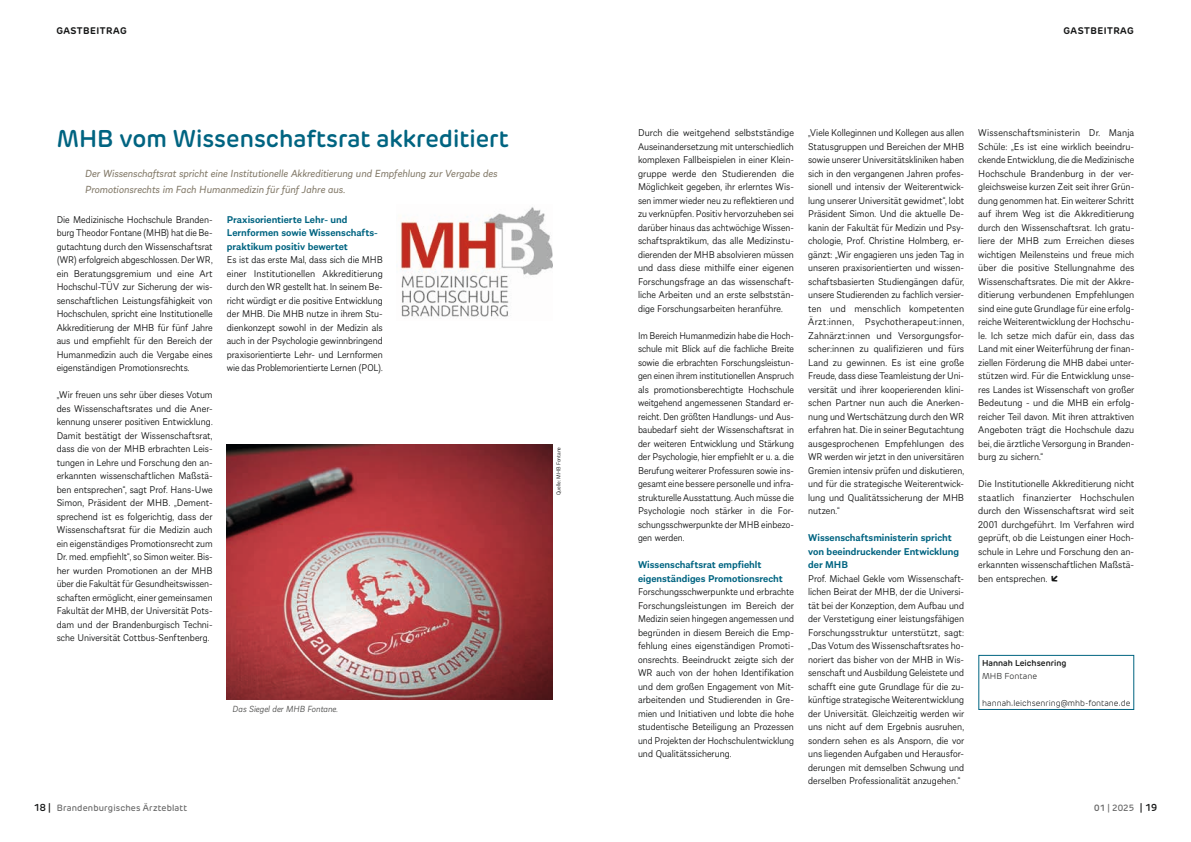
<style>
.page{position:relative;width:1191px;height:842px;background:#fff}
.page>*{position:absolute;margin:0;border:0;box-sizing:border-box;transform-origin:0 0}
.t1{font:600 24px "New Rubrik";color:#006481}
.t2{font:italic 11px/16.2px "Almanach";color:#837a69}
.t3{font:300 10.5px/13.5px "Almanach";color:#151616;text-align:justify}
.t4{font:300 10.5px/13.5px "Almanach";color:#151616;text-align:justify;scale:.96 1}
.t5{font:600 10.5px/13.5px "Almanach";color:#006481}
.t6{font:italic 300 9.5px "Almanach";color:#4e4e4d}
.t7{font:700 9.5px "New Rubrik";letter-spacing:.05em;color:#151616}
.t8{font:500 9px "New Rubrik";letter-spacing:.015em;color:#686868}
.t9{font:300 8.5px "New Rubrik";color:#151616}
.t10{font:600 8.5px "New Rubrik";color:#151616}
.t11{font:300 6px "Almanach";color:#151616}
.s1{font-weight:900}
.s2{font-weight:600;font-size:10px;color:#151616}
.s3{font-weight:600}
</style>
<div class="page">
<div style="left:978px;top:655px;width:156px;height:55px;border:1px solid #006481"></div>
<img style="left:400px;top:207px;width:153px;height:110px">
<img style="left:227px;top:444px;width:326px;height:256px">
<p class="t7" style="left:56px;top:24px;width:72px">GASTBEITRAG</p>
<p class="t7" style="left:1063px;top:24px;width:72px">GASTBEITRAG</p>
<h1 class="t1" style="left:57px;top:124px;width:453px">MHB vom Wissenschaftsrat akkreditiert</h1>
<p class="t2" style="left:85px;top:165px;width:414px">Der Wissenschaftsrat spricht eine Institutionelle Akkreditierung und Empfehlung zur Vergabe des<br>Promotionsrechts im Fach Humanmedizin für fünf Jahre aus.</p>
<p class="t3" style="left:57px;top:212px;width:157px">Die Medizinische Hochschule Branden&shy;burg Theodor Fontane (MHB) hat die Be&shy;gutachtung durch den Wissenschaftsrat (WR) erfolgreich abgeschlossen. Der WR, ein Beratungsgremium und eine Art Hochschul-TÜV zur Sicherung der wis&shy;senschaftlichen Leistungsfähigkeit von Hochschulen, spricht eine Institutionelle Akkreditierung der MHB für fünf Jahre aus und empfiehlt für den Bereich der Humanmedizin auch die Vergabe eines eigenständigen Promotionsrechts.</p>
<p class="t3" style="left:57px;top:388px;width:157px">„Wir freuen uns sehr über dieses Votum des Wissenschaftsrates und die Aner&shy;kennung unserer positiven Entwicklung.<br>Damit bestätigt der Wissenschaftsrat, dass die von der MHB erbrachten Leis&shy;tungen in Lehre und Forschung den an&shy;erkannten wissenschaftlichen Maßstä&shy;ben entsprechen“, sagt Prof. Hans-Uwe Simon, Präsident der MHB. „Dement&shy;sprechend ist es folgerichtig, dass der Wissenschaftsrat für die Medizin auch ein eigenständiges Promotionsrecht zum Dr. med. empfiehlt“, so Simon weiter. Bis&shy;her wurden Promotionen an der MHB über die Fakultät für Gesundheitswissen&shy;schaften ermöglicht, einer gemeinsamen Fakultät der MHB, der Universität Pots&shy;dam und der Brandenburgisch Techni&shy;sche Universität Cottbus-Senftenberg.</p>
<p class="t5" style="left:227px;top:212px;width:153px">Praxisorientierte Lehr- und<br>Lernformen sowie Wissenschafts&shy;praktikum positiv bewertet</p>
<p class="t3" style="left:227px;top:253px;width:157px">Es ist das erste Mal, dass sich die MHB einer Institutionellen Akkreditierung durch den WR gestellt hat. In seinem Be&shy;richt würdigt er die positive Entwicklung der MHB. Die MHB nutze in ihrem Stu&shy;dienkonzept sowohl in der Medizin als auch in der Psychologie gewinnbringend praxisorientierte Lehr- und Lernformen wie das Problemorientierte Lernen (POL).</p>
<p class="t6" style="left:232px;top:702px;width:107px">Das Siegel der MHB Fontane.</p>
<p class="t11" style="left:554px;top:495px;width:50px;rotate:-90deg">Quelle: MHB Fontane</p>
<p class="t3" style="left:638px;top:126px;width:157px">Durch die weitgehend selbstständige Auseinandersetzung mit unterschiedlich komplexen Fallbeispielen in einer Klein&shy;gruppe werde den Studierenden die Möglichkeit gegeben, ihr erlerntes Wis&shy;sen immer wieder neu zu reflektieren und zu verknüpfen. Positiv hervorzuheben sei darüber hinaus das achtwöchige Wissen&shy;schaftspraktikum, das alle Medizinstu&shy;dierenden der MHB absolvieren müssen und dass diese mithilfe einer eigenen Forschungsfrage an das wissenschaft&shy;liche Arbeiten und an erste selbststän&shy;dige Forschungsarbeiten heranführe.</p>
<p class="t4" style="left:638px;top:328px;width:164px">Im Bereich Humanmedizin habe die Hoch&shy;schule mit Blick auf die fachliche Breite sowie die erbrachten Forschungsleistun&shy;gen einen ihrem institutionellen Anspruch als promotionsberechtigte Hochschule weitgehend angemessenen Standard er&shy;reicht. Den größten Handlungs- und Aus&shy;baubedarf sieht der Wissenschaftsrat in der weiteren Entwicklung und Stärkung der Psychologie, hier empfiehlt er u. a. die Berufung weiterer Professuren sowie ins&shy;gesamt eine bessere personelle und infra&shy;strukturelle Ausstattung. Auch müsse die Psychologie noch stärker in die For&shy;schungsschwerpunkte der MHB einbezo&shy;gen werden.</p>
<p class="t5" style="left:638px;top:557px;width:146px">Wissenschaftsrat empfiehlt eigenständiges Promotionsrecht</p>
<p class="t3" style="left:638px;top:585px;width:157px">Forschungsschwerpunkte und erbrachte Forschungsleistungen im Bereich der Medizin seien hingegen angemessen und begründen in diesem Bereich die Emp&shy;fehlung eines eigenständigen Promoti&shy;onsrechts. Beeindruckt zeigte sich der WR auch von der hohen Identifikation und dem großen Engagement von Mit&shy;arbeitenden und Studierenden in Gre&shy;mien und Initiativen und lobte die hohe studentische Beteiligung an Prozessen und Projekten der Hochschulentwicklung und Qualitätssicherung.</p>
<p class="t3" style="left:808px;top:126px;width:157px">„Viele Kolleginnen und Kollegen aus allen Statusgruppen und Bereichen der MHB sowie unserer Universitätskliniken haben sich in den vergangenen Jahren profes&shy;sionell und intensiv der Weiterentwick&shy;lung unserer Universität gewidmet“, lobt Präsident Simon. Und die aktuelle De&shy;kanin der Fakultät für Medizin und Psy&shy;chologie, Prof. Christine Holmberg, er&shy;gänzt: „Wir engagieren uns jeden Tag in unseren praxisorientierten und wissen&shy;schaftsbasierten Studiengängen dafür, unsere Studierenden zu fachlich versier&shy;ten und menschlich kompetenten Ärzt:innen, Psychotherapeut:innen, Zahnärzt:innen und Versorgungsfor&shy;scher:innen zu qualifizieren und fürs Land zu gewinnen. Es ist eine große Freude, dass diese Teamleistung der Uni&shy;versität und ihrer kooperierenden klini&shy;schen Partner nun auch die Anerken&shy;nung und Wertschätzung durch den WR erfahren hat. Die in seiner Begutachtung ausgesprochenen Empfehlungen des WR werden wir jetzt in den universitären Gremien intensiv prüfen und diskutieren, und für die strategische Weiterentwick&shy;lung und Qualitätssicherung der MHB nutzen.“</p>
<p class="t5" style="left:808px;top:530px;width:152px">Wissenschaftsministerin spricht von beeindruckender Entwicklung der MHB</p>
<p class="t3" style="left:808px;top:571px;width:157px">Prof. Michael Gekle vom Wissenschaft&shy;lichen Beirat der MHB, der die Universi&shy;tät bei der Konzeption, dem Aufbau und der Verstetigung einer leistungsfähigen Forschungsstruktur unterstützt, sagt: „Das Votum des Wissenschaftsrates ho&shy;noriert das bisher von der MHB in Wis&shy;senschaft und Ausbildung Geleistete und schafft eine gute Grundlage für die zu&shy;künftige strategische Weiterentwicklung der Universität. Gleichzeitig werden wir uns nicht auf dem Ergebnis ausruhen, sondern sehen es als Ansporn, die vor uns liegenden Aufgaben und Herausfor&shy;derungen mit demselben Schwung und derselben Professionalität anzugehen.“</p>
<p class="t3" style="left:978px;top:126px;width:157px">Wissenschaftsministerin Dr. Manja Schüle: „Es ist eine wirklich beeindru&shy;ckende Entwicklung, die die Medizinische Hochschule Brandenburg in der ver&shy;gleichsweise kurzen Zeit seit ihrer Grün&shy;dung genommen hat. Ein weiterer Schritt auf ihrem Weg ist die Akkreditierung durch den Wissenschaftsrat. Ich gratu&shy;liere der MHB zum Erreichen dieses wichtigen Meilensteins und freue mich über die positive Stellungnahme des Wissenschaftsrates. Die mit der Akkre&shy;ditierung verbundenen Empfehlungen sind eine gute Grundlage für eine erfolg&shy;reiche Weiterentwicklung der Hochschu&shy;le. Ich setze mich dafür ein, dass das Land mit einer Weiterführung der finan&shy;ziellen Förderung die MHB dabei unter&shy;stützen wird. Für die Entwicklung unse&shy;res Landes ist Wissenschaft von großer Bedeutung - und die MHB ein erfolg&shy;reicher Teil davon. Mit ihren attraktiven Angeboten trägt die Hochschule dazu bei, die ärztliche Versorgung in Branden&shy;burg zu sichern.“</p>
<p class="t3" style="left:978px;top:477px;width:157px">Die Institutionelle Akkreditierung nicht staatlich finanzierter Hochschulen durch den Wissenschaftsrat wird seit 2001 durchgeführt. Im Verfahren wird geprüft, ob die Leistungen einer Hoch&shy;schule in Lehre und Forschung den an&shy;erkannten wissenschaftlichen Maßstä&shy;ben entsprechen. <span class="s1">↙</span></p>
<p class="t10" style="left:982px;top:657px;width:86px">Hannah Leichsenring</p>
<p class="t9" style="left:982px;top:671px;width:57px">MHB Fontane</p>
<p class="t9" style="left:982px;top:698px;width:150px">hannah.leichsenring@mhb-fontane.de</p>
<p class="t8" style="left:34px;top:803px;width:155px"><span class="s2">18 |</span> Brandenburgisches Ärzteblatt</p>
<p class="t8" style="left:1094px;top:803px;width:64px"><span class="s3">01</span> | 2025 <span class="s2">| 19</span></p>
</div>
